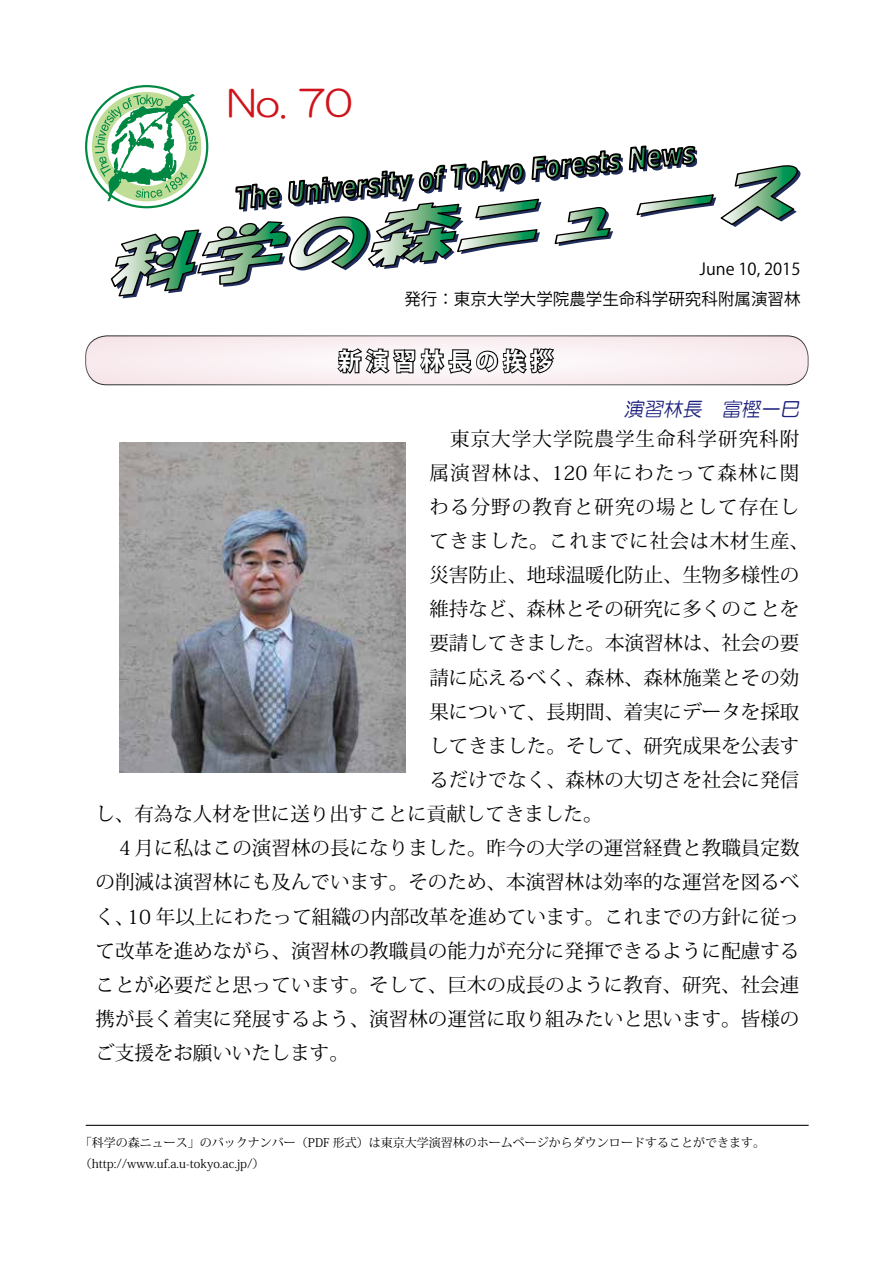
<style>
.page{position:relative;width:893px;height:1263px;background:#fff}
.page>*{position:absolute;margin:0;border:0;box-sizing:border-box;transform-origin:0 0}
.t1{font:36px "HG Maru Gothic MPRO";color:#d0121b}
.t2{font:700 24px "Koz Go Pr 6 N";color:#fff;scale:.94 1}
.t3{font:19.5px "Koz Min Pro";letter-spacing:.005em;color:#000}
.t4{font:19.5px "Koz Min Pro";letter-spacing:.055em;color:#000}
.t5{font:19.5px "Koz Min Pro";letter-spacing:.065em;color:#000}
.t6{font:19.5px "Koz Min Pro";letter-spacing:.03em;color:#000}
.t7{font:italic 19.5px "HG Maru Gothic MPRO";color:#1d217d}
.t8{font:16.5px/30px "Koz Go Pro";color:#000;text-align:right}
.t9{font:12px/21px "Koz Min Pro";color:#000}
</style>
<div class="page">
<div style="left:86px;top:336px;width:722px;height:49px;background:#f8ebef;border-radius:21px"></div>
<div style="left:85px;top:336px;width:723px;height:49px;border:1px solid #000;border-radius:21px"></div>
<hr style="left:86px;top:1125px;width:723px;height:1px;background:#000">
<svg style="left:85px;top:85px;width:718px;height:291px"></svg>
<img style="left:120px;top:442px;width:285px;height:331px">
<h1 class="t1" style="left:227px;top:85px;width:127px">No. 70</h1>
<p class="t8" style="left:404px;top:255px;width:398px">June 10, 2015<br>発行：東京大学大学院農学生命科学研究科附属演習林</p>
<p class="t2" style="left:339px;top:348px;width:230px">新 演 習 林 長 の 挨 拶</p>
<p class="t7" style="left:624px;top:399px;width:180px">演習林長　富樫一巳</p>
<p class="t4" style="left:429px;top:425px;width:371px">　東京大学大学院農学生命科学研究科附</p>
<p class="t5" style="left:429px;top:459px;width:371px">属演習林は、120 年にわたって森林に関</p>
<p class="t4" style="left:429px;top:493px;width:371px">わる分野の教育と研究の場として存在し</p>
<p class="t6" style="left:429px;top:527px;width:381px">てきました。これまでに社会は木材生産、</p>
<p class="t3" style="left:429px;top:561px;width:371px">災害防止、地球温暖化防止、生物多様性の</p>
<p class="t3" style="left:429px;top:595px;width:371px">維持など、森林とその研究に多くのことを</p>
<p class="t3" style="left:429px;top:629px;width:371px">要請してきました。本演習林は、社会の要</p>
<p class="t3" style="left:429px;top:664px;width:371px">請に応えるべく、森林、森林施業とその効</p>
<p class="t3" style="left:429px;top:698px;width:371px">果について、長期間、着実にデータを採取</p>
<p class="t3" style="left:429px;top:732px;width:371px">してきました。そして、研究成果を公表す</p>
<p class="t3" style="left:429px;top:766px;width:371px">るだけでなく、森林の大切さを社会に発信</p>
<p class="t3" style="left:95px;top:800px;width:508px">し、有為な人材を世に送り出すことに貢献してきました。</p>
<p class="t3" style="left:95px;top:834px;width:705px">　４月に私はこの演習林の長になりました。昨今の大学の運営経費と教職員定数</p>
<p class="t3" style="left:95px;top:868px;width:705px">の削減は演習林にも及んでいます。そのため、本演習林は効率的な運営を図るべ</p>
<p class="t3" style="left:95px;top:902px;width:705px">く、10 年以上にわたって組織の内部改革を進めています。これまでの方針に従っ</p>
<p class="t3" style="left:95px;top:937px;width:705px">て改革を進めながら、演習林の教職員の能力が充分に発揮できるように配慮する</p>
<p class="t3" style="left:95px;top:971px;width:705px">ことが必要だと思っています。そして、巨木の成長のように教育、研究、社会連</p>
<p class="t3" style="left:95px;top:1005px;width:705px">携が長く着実に発展するよう、演習林の運営に取り組みたいと思います。皆様の</p>
<p class="t3" style="left:95px;top:1039px;width:255px">ご支援をお願いいたします。</p>
<p class="t9" style="left:80px;top:1132px;width:687px">「科学の森ニュース」のバックナンバー（PDF 形式）は東京大学演習林のホームページからダウンロードすることができます。（http://www.uf.a.u-tokyo.ac.jp/）</p>
</div>
